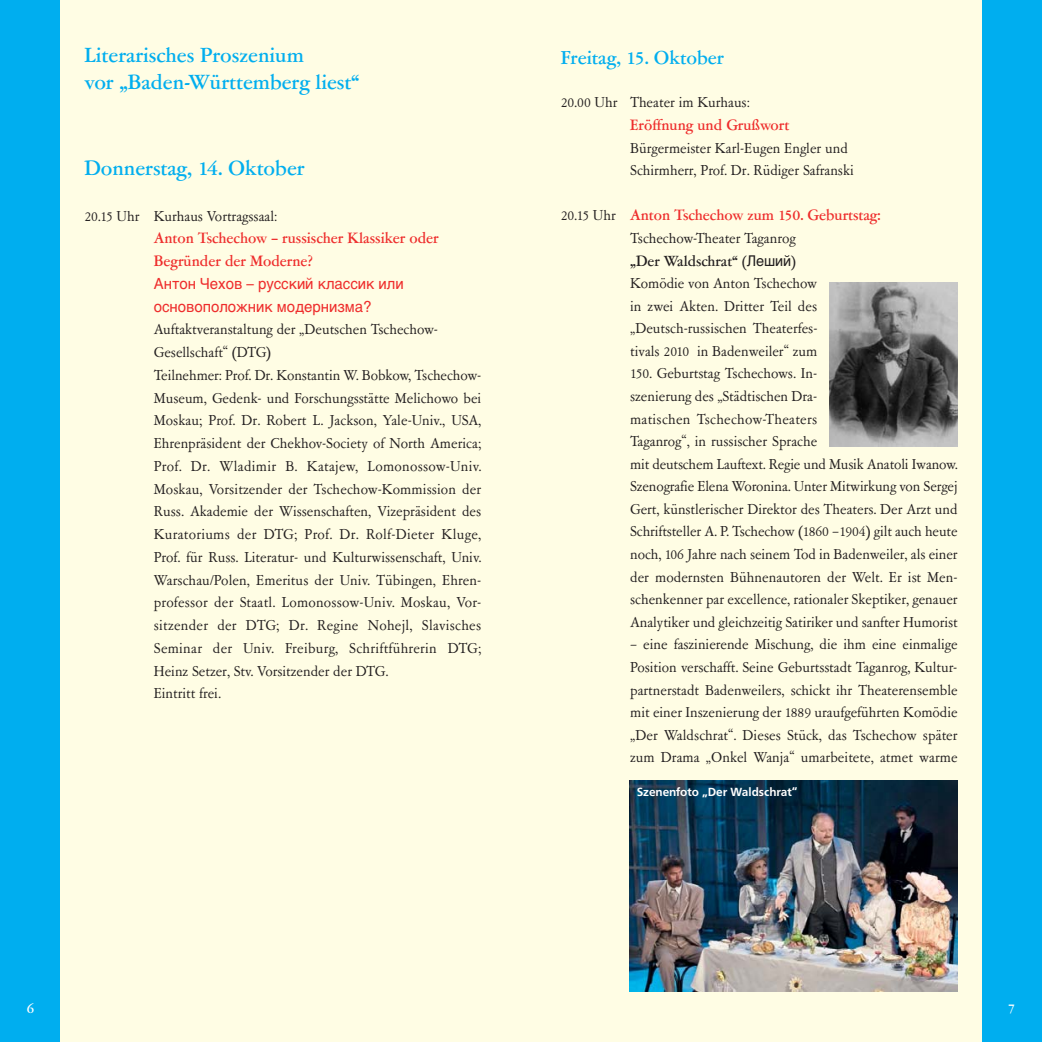
<style>
.page{position:relative;width:1042px;height:1042px;background:#fff}
.page>*{position:absolute;margin:0;border:0;box-sizing:border-box;transform-origin:0 0}
.t1{font:500 21px/26.2px "Garamont Amst EF";color:#00aeef}
.t2{font:500 19.25px "Garamont Amst EF";color:#00aeef}
.t3{font:500 15.4px/22.8px "Garamont Amst EF";color:#ee2d2c}
.t4{font:15.4px/22.8px "Helvetica Cyr Upright";color:#ee2d2c}
.t5{font:500 15.05px "Garamont Amst EF";color:#231f20}
.t6{font:14.88px/22.6px "Garamont Amst EF Rom";color:#231f20}
.t7{font:500 14px "Garamont Amst EF";color:#fff}
.t8{font:500 12.25px "Front Page";color:#fff}
.s1{font-family:"Garamont Amst EF Rom";font-weight:400;font-size:14.88px;color:#231f20}
.s2{font-family:"Garamont Amst EF Rom";font-weight:400;font-size:14.88px}
.s3{font-family:"Helvetica Cyr Upright";font-weight:400;font-size:14.88px}
</style>
<div class="page">
<div style="left:521px;top:0;width:521px;height:1042px;background:#fffde4"></div>
<div style="left:982px;top:0;width:60px;height:1042px;background:#00aeef"></div>
<div style="left:0;top:0;width:521px;height:1042px;background:#fffde4"></div>
<div style="left:0;top:0;width:60px;height:1042px;background:#00aeef"></div>
<img style="left:629px;top:780px;width:328px;height:211px">
<img style="left:829px;top:282px;width:128px;height:164px">
<h1 class="t1" style="left:84px;top:44px;width:277px">Literarisches Proszenium<br>vor „Baden-Württemberg liest“</h1>
<h1 class="t1" style="left:84px;top:157px;width:222px">Donnerstag, 14. Oktober</h1>
<p class="t6" style="left:84px;top:206px;width:194px">20.15 Uhr Kurhaus Vortragssaal:</p>
<p class="t3" style="left:154px;top:228px;width:286px">Anton Tschechow – russischer Klassiker oder<br>Begründer der Moderne?</p>
<p class="t4" style="left:154px;top:274px;width:251px">Антон Чехов – русский классик или основоположник модернизма?</p>
<p class="t6" style="left:154px;top:319px;width:329px">Auftaktveranstaltung der „Deutschen Tschechow-Gesellschaft“ (DTG)<br>Teilnehmer: Prof. Dr. Konstantin W. Bobkow, Tschechow-Museum, Gedenk- und Forschungsstätte Melichowo bei Moskau; Prof. Dr. Robert L. Jackson, Yale-Univ., USA, Ehrenpräsident der Chekhov-Society of North America; Prof. Dr. Wladimir B. Katajew, Lomonossow-Univ.<br>Moskau, Vor sitzender der Tschechow-Kommission der Russ. Akademie der Wissenschaften, Vizepräsident des Kuratoriums der DTG; Prof. Dr. Rolf-Dieter Kluge, Prof. für Russ. Literatur- und Kulturwissenschaft, Univ.<br>Warschau/Polen, Emeritus der Univ. Tübingen, Ehren - professor der Staatl. Lomonossow-Univ. Moskau, Vor&shy;sitzender der DTG; Dr. Regine Nohejl, Slavisches Seminar der Univ. Freiburg, Schriftführerin DTG; Heinz Setzer, Stv. Vorsitzender der DTG.<br>Eintritt frei.</p>
<p class="t2" style="left:561px;top:50px;width:165px">Freitag, 15. Oktober</p>
<p class="t6" style="left:561px;top:93px;width:190px">20.00 Uhr Theater im Kurhaus:</p>
<p class="t3" style="left:630px;top:115px;width:161px">Eröffnung und Grußwort</p>
<p class="t6" style="left:630px;top:138px;width:225px">Bürgermeister Karl-Eugen Engler und<br>Schirmherr, Prof. Dr. Rüdiger Safranski</p>
<p class="t3" style="left:561px;top:205px;width:321px"><span class="s1">20.15 Uhr</span> Anton Tschechow zum 150. Geburtstag:</p>
<p class="t6" style="left:630px;top:228px;width:167px">Tschechow-Theater Taganrog</p>
<p class="t5" style="left:630px;top:255px;width:168px">„Der Waldschrat“ <span class="s2">(</span><span class="s3">Леший</span><span class="s2">)</span></p>
<p class="t6" style="left:630px;top:273px;width:329px">Komödie von Anton Tschechow<br>in zwei Akten. Dritter Teil des<br>„Deutsch-russischen Theaterfes-<br>tivals 2010 in Badenweiler“ zum<br>150. Geburtstag Tschechows. In-<br>szenierung des „Städtischen Dra-<br>matischen Tschechow-Theaters<br>Taganrog“, in russischer Sprache<br>mit deutschem Lauftext. Regie und Musik Anatoli Iwanow.<br>Szenografie Elena Woronina. Unter Mitwirkung von Sergej Gert, künstle rischer Direktor des Theaters. Der Arzt und Schriftsteller A. P. Tschechow (1860 –1904) gilt auch heute noch, 106 Jahre nach seinem Tod in Badenweiler, als einer der modernsten Bühnenautoren der Welt. Er ist Men&shy;schenkenner par excellence, rationaler Skeptiker, genauer Analytiker und gleichzeitig Satiriker und sanfter Humorist</p>
<p class="t6" style="left:630px;top:635px;width:329px;text-align:justify">– eine faszinierende Mischung, die ihm eine einmalige Position verschafft. Seine Geburtsstadt Taganrog, Kultur&shy;partnerstadt Badenweilers, schickt ihr Theaterensemble mit einer Inszenierung der 1889 uraufgeführten Komödie „Der Waldschrat“. Dieses Stück, das Tschechow später zum Drama „Onkel Wanja“ umarbeitete, atmet warme</p>
<p class="t8" style="left:637px;top:786px;width:162px">Szenenfoto „Der Waldschrat“</p>
<p class="t7" style="left:27px;top:1002px;width:9px">6</p>
<p class="t7" style="left:1007px;top:1002px;width:9px">7</p>
</div>
